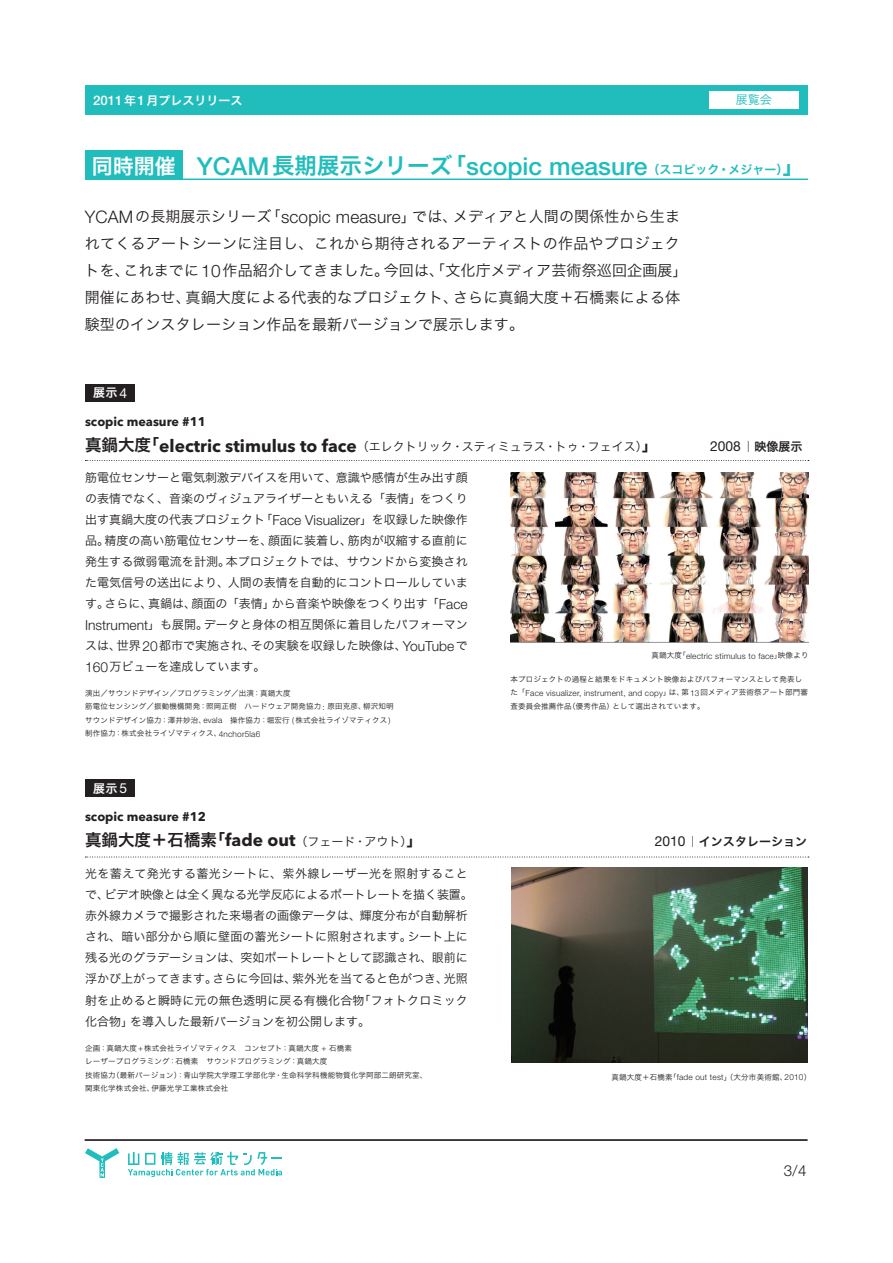
<style>
.page{position:relative;width:893px;height:1263px;background:#fff}
.page>*{position:absolute;margin:0;border:0;box-sizing:border-box;transform-origin:0 0}
.t1{font:500 24.75px "Helvetica Neue";color:#21bdbd}
.t2{font:16.5px "Hira Kaku Pro W6";color:#231f20}
.t3{font:300 15.15px "Helvetica Neue";color:#231f20}
.t4{font:15px/27px "Hira Kaku Pro W3";letter-spacing:.01em;color:#231f20}
.t5{font:700 12.6px "Avenir Next LT Pro";color:#231f20}
.t6{font:12px/21px "Hira Kaku Pro W3";color:#231f20;text-align:justify}
.t7{font:12px "Hira Kaku Pro W6";color:#231f20}
.t8{font:12px "Hira Kaku Pro W6";color:#fff}
.t9{font:12px "Hira Kaku Pro W3";color:#21bdbd}
.t10{font:300 8.25px "Helvetica Neue";letter-spacing:.025em;color:#231f20}
.t11{font:7.5px/13.5px "Hira Kaku Pro W3";letter-spacing:.025em;color:#231f20}
.s1{font-family:"Helvetica Neue";font-weight:500;font-size:13.2px}
.s2{font-family:"Hira Kaku Pro W6";font-weight:400;font-size:21px;color:#fff}
.s3{font-family:"Hira Kaku Pro W6";font-weight:400;font-size:22.5px}
.s4{font-family:"Hira Kaku Pro W6";font-weight:400;font-size:12px}
.s5{font-family:"Helvetica Neue";font-weight:300;font-size:17.25px}
.s6{font-family:"Helvetica Neue";font-size:13.8px}
.s7{font-family:"Hira Kaku Pro W6";font-size:16.5px}
.s8{font-family:"Avenir Next LT Pro";font-weight:700;font-size:17.4px}
.s9{font-family:"Helvetica Neue";font-weight:300;font-size:13.8px}
.s10{font-family:"Helvetica Neue";font-weight:300;font-size:8.25px}
.s11{font-family:"Hira Kaku Pro W3";font-weight:400;font-size:7.5px}
.s12{font-family:"Hira Kaku Pro W3";font-size:12px}
</style>
<div class="page">
<svg style="left:85px;top:1148px;width:34px;height:30px"></svg>
<svg style="left:128px;top:1152px;width:154px;height:25px"></svg>
<div style="left:85px;top:85px;width:723px;height:30px;background:#21bdbd"></div>
<div style="left:85px;top:150px;width:98px;height:30px;background:#21bdbd"></div>
<hr style="left:85px;top:1139px;width:722px;height:1px;background:#231f20">
<hr style="left:85px;top:1140px;width:722px;height:1px;background:#231f20">
<div style="left:709px;top:92px;width:89px;height:17px;background:#fff"></div>
<hr style="left:85px;top:179px;width:723px;height:1px;background:#21bdbd">
<svg style="left:85px;top:460px;width:724px;height:1px"></svg>
<img style="left:510px;top:472px;width:298px;height:170px">
<svg style="left:85px;top:857px;width:724px;height:1px"></svg>
<img style="left:511px;top:867px;width:296px;height:196px">
<div style="left:85px;top:384px;width:49px;height:17px;background:#231f20"></div>
<div style="left:85px;top:779px;width:49px;height:18px;background:#231f20"></div>
<p class="t8" style="left:93px;top:89px;width:151px"><span class="s1">2011</span>年<span class="s1">1</span>月プレスリリース</p>
<p class="t9" style="left:736px;top:89px;width:38px">展覧会</p>
<h1 class="t1" style="left:92px;top:152px;width:714px"><span class="s2">同時開催</span> YCAM<span class="s3">長期展示シリーズ「</span>scopic measure<span class="s4">（スコピック・メジャー）</span><span class="s3">」</span></h1>
<p class="t4" style="left:85px;top:202px;width:604px"><span class="s5">YCAM</span>の長期展示シリーズ「<span class="s5">scopic measure</span>」では、メディアと人間の関係性から生まれてくるアートシーンに注目し、これから期待されるアーティストの作品やプロジェクトを、これまでに<span class="s5">10</span>作品紹介してきました。今回は、「文化庁メディア芸術祭巡回企画展」開催にあわせ、真鍋大度による代表的なプロジェクト、さらに真鍋大度＋石橋素による体験型のインスタレーション作品を最新バージョンで展示します。</p>
<p class="t8" style="left:93px;top:382px;width:35px">展示<span class="s6">4</span></p>
<p class="t5" style="left:85px;top:414px;width:122px">scopic measure #11</p>
<p class="t6" style="left:85px;top:435px;width:575px"><span class="s7">真鍋大度「</span><span class="s8">electric stimulus to face</span>（エレクトリック・スティミュラス・トゥ・フェイス）<span class="s7">」</span></p>
<p class="t7" style="left:710px;top:435px;width:94px"><span class="s6">2008</span>｜映像展示</p>
<p class="t6" style="left:85px;top:466px;width:384px">筋電位センサーと電気刺激デバイスを用いて、意識や感情が生み出す顔の表情でなく、音楽のヴィジュアライザーともいえる「表情」をつくり出す真鍋大度の代表プロジェクト「<span class="s9">Face Visualizer</span>」を収録した映像作品。精度の高い筋電位センサーを、顔面に装着し、筋肉が収縮する直前に発生する微弱電流を計測。本プロジェクトでは、サウンドから変換された電気信号の送出により、人間の表情を自動的にコントロールしています。さらに、真鍋は、顔面の「表情」から音楽や映像をつくり出す「<span class="s9">Face Instrument</span>」も展開。データと身体の相互関係に着目したパフォーマンスは、世界<span class="s9">20</span>都市で実施され、その実験を収録した映像は、<span class="s9">YouTube</span>で<span class="s9">160</span>万ビューを達成しています。</p>
<p class="t11" style="left:85px;top:686px;width:310px">演出／サウンドデザイン／プログラミング／出演：真鍋大度<br>筋電位センシング／振動機構開発：照岡正樹 ハードウェア開発協力<span class="s10">:</span> 原田克彦、柳沢知明サウンドデザイン協力：澤井妙治、<span class="s10">evala</span> 操作協力：堀宏行 <span class="s10">(</span>株式会社ライゾマティクス<span class="s10">)</span>制作協力：株式会社ライゾマティクス、<span class="s10">4nchor5la6</span></p>
<p class="t8" style="left:93px;top:777px;width:35px">展示<span class="s6">5</span></p>
<p class="t10" style="left:651px;top:651px;width:159px"><span class="s11">真鍋大度「</span>electric stimulus to face<span class="s11">」映像より</span></p>
<p class="t11" style="left:510px;top:672px;width:293px">本プロジェクトの過程と結果をドキュメント映像およびパフォーマンスとして発表し</p>
<p class="t10" style="left:510px;top:688px;width:299px"><span class="s11">た「</span>Face visualizer, instrument, and copy<span class="s11">」は、第</span>13<span class="s11">回メディア芸術祭アート部門審</span></p>
<p class="t11" style="left:510px;top:699px;width:196px">査委員会推薦作品（優秀作品）として選出されています。</p>
<p class="t5" style="left:85px;top:809px;width:122px">scopic measure #12</p>
<h2 class="t2" style="left:85px;top:824px;width:339px">真鍋大度＋石橋素「<span class="s8">fade out</span><span class="s12">（フェード・アウト）</span>」</h2>
<p class="t7" style="left:655px;top:830px;width:154px"><span class="s6">2010</span>｜インスタレーション</p>
<p class="t6" style="left:85px;top:863px;width:389px;text-align:left">光を蓄えて発光する蓄光シートに、紫外線レーザー光を照射することで、ビデオ映像とは全く異なる光学反応によるポートレートを描く装置。赤外線カメラで撮影された来場者の画像データは、輝度分布が自動解析され、暗い部分から順に壁面の蓄光シートに照射されます。シート上に残る光のグラデーションは、突如ポートレートとして認識され、眼前に浮かび上がってきます。さらに今回は、紫外光を当てると色がつき、光照射を止めると瞬時に元の無色透明に戻る有機化合物「フォトクロミック化合物」を導入した最新バージョンを初公開します。</p>
<p class="t11" style="left:85px;top:1041px;width:344px">企画：真鍋大度<span class="s10">+</span>株式会社ライゾマティクス コンセプト：真鍋大度 <span class="s10">+</span> 石橋素<br>レーザープログラミング：石橋素 サウンドプログラミング：真鍋大度<br>技術協力（最新バージョン）：青山学院大学理工学部化学・生命科学科機能物質化学阿部二朗研究室、関東化学株式会社、伊藤光学工業株式会社</p>
<p class="t11" style="left:611px;top:1070px;width:201px">真鍋大度＋石橋素「<span class="s10">fade out test</span>」（大分市美術館、<span class="s10">2010</span>）</p>
<p class="t3" style="left:784px;top:1162px;width:24px">3/4</p>
</div>
